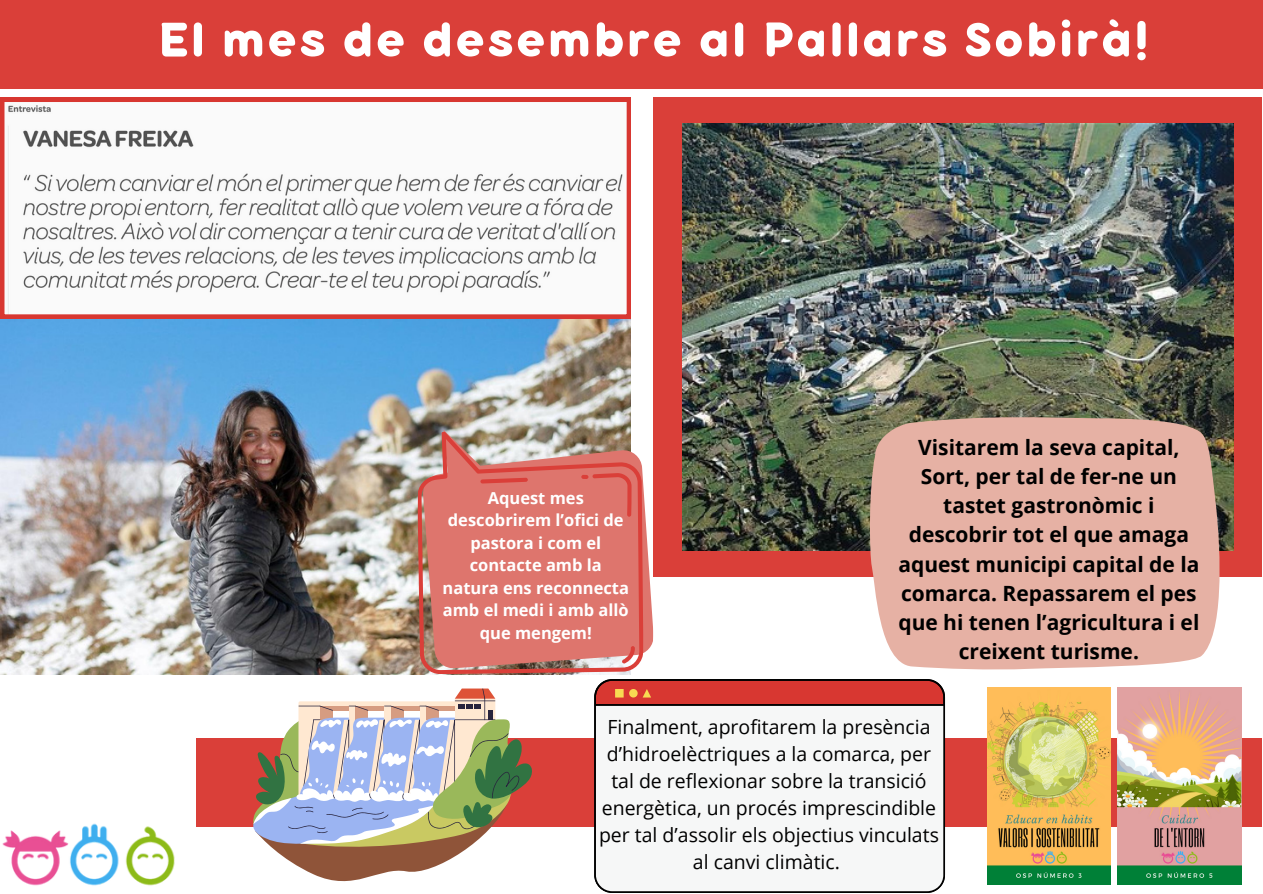
<style>
.page{position:relative;width:1263px;height:894px;background:#fff}
.page>*{position:absolute;margin:0;border:0;box-sizing:border-box;transform-origin:0 0}
.t1{font:700 52.05px "Bubbleboddy Neue";letter-spacing:.05em;color:#fff}
.t2{font:700 21px/29.2px "Open Sans";color:#000;text-align:center}
.t3{font:19.5px/27px "Open Sans";color:#000;text-align:center}
.t4{font:700 16.5px/22.5px "Open Sans";color:#fff;text-align:center}
</style>
<div class="page">
<div style="left:0;top:0;width:1262px;height:89px;background:#da3f39"></div>
<img style="left:0;top:319px;width:631px;height:355px">
<svg style="left:0;top:97px;width:631px;height:222px"></svg>
<svg style="left:419px;top:429px;width:235px;height:220px"></svg>
<svg style="left:413px;top:431px;width:236px;height:244px;background:#d57c73"></svg>
<div style="left:653px;top:97px;width:609px;height:480px;background:#da3f39"></div>
<img style="left:683px;top:124px;width:550px;height:426px">
<svg style="left:868px;top:416px;width:354px;height:254px;background:#e1b0a3"></svg>
<div style="left:197px;top:738px;width:1065px;height:88px;background:#da3f39"></div>
<svg style="left:251px;top:688px;width:281px;height:194px"></svg>
<div style="left:594px;top:691px;width:351px;height:201px;background:#f6f7f7"></div>
<svg style="left:595px;top:679px;width:349px;height:26px;background:#bf362e"></svg>
<img style="left:987px;top:687px;width:124px;height:197px">
<img style="left:1118px;top:687px;width:123px;height:197px">
<img style="left:2px;top:823px;width:173px;height:63px">
<p class="t1" style="left:158px;top:23px;width:991px">El mes de desembre al Pallars Sobirà!</p>
<p class="t4" style="left:443px;top:485px;width:188px">Aquest mes descobrirem l’ofici de pastora i com el contacte amb la natura ens reconnecta amb el medi i amb allò que mengem!</p>
<p class="t2" style="left:898px;top:431px;width:303px">Visitarem la seva capital,<br>Sort, per tal de fer-ne un tastet gastronòmic i descobrir tot el que amaga aquest municipi capital de la comarca. Repassarem el pes que hi tenen l’agricultura i el creixent turisme.</p>
<p class="t3" style="left:599px;top:713px;width:341px">Finalment, aprofitarem la presència d’hidroelèctriques a la comarca, per tal de reflexionar sobre la transició energètica, un procés imprescindible per tal d’assolir els objectius vinculats al canvi climàtic.</p>
</div>
